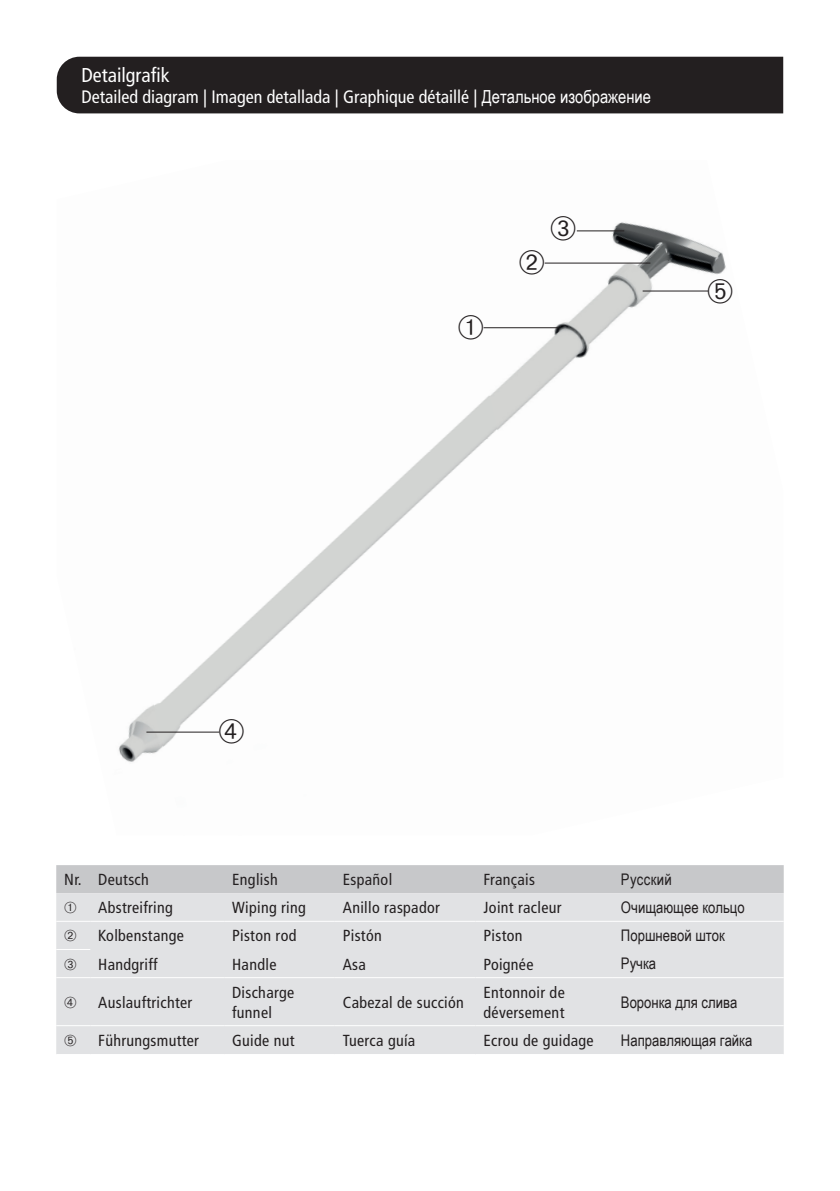
<style>
.page{position:relative;width:840px;height:1191px;background:#fff}
.page>*{position:absolute;margin:0;border:0;box-sizing:border-box;transform-origin:0 0}
.t1{font:condensed 20px "Frutiger LT Pro";color:#fff}
.t2{font:condensed 18px "Frutiger LT Pro";color:#fff}
.t3{font:condensed 16px/20px "Frutiger LT Pro";letter-spacing:.02em;color:#231f20}
.t4{font:16px "Arial Narrow";color:#231f20}
.t5{font:16px "Arial Narrow";letter-spacing:.02em;color:#231f20}
.s1{font-family:"Arial Narrow";font-stretch:normal}
</style>
<div class="page">
<img style="left:447px;top:263px;width:123px;height:172px">
<img style="left:570px;top:222px;width:156px;height:140px">
<img style="left:118px;top:435px;width:373px;height:327px">
<img style="left:238px;top:757px;width:253px;height:5px">
<div style="left:56px;top:865px;width:727px;height:28px;background:#c7c8ca"></div>
<div style="left:56px;top:893px;width:727px;height:161px;background:#e1e2e4"></div>
<hr style="left:56px;top:920px;width:34px;height:1px;background:#fff">
<hr style="left:90px;top:920px;width:134px;height:1px;background:#fff">
<hr style="left:224px;top:920px;width:110px;height:1px;background:#fff">
<hr style="left:334px;top:920px;width:141px;height:1px;background:#fff">
<hr style="left:475px;top:920px;width:137px;height:1px;background:#fff">
<hr style="left:612px;top:920px;width:171px;height:1px;background:#fff">
<hr style="left:56px;top:949px;width:34px;height:1px;background:#fff">
<hr style="left:56px;top:977px;width:34px;height:1px;background:#fff">
<hr style="left:90px;top:977px;width:134px;height:1px;background:#fff">
<hr style="left:224px;top:977px;width:110px;height:1px;background:#fff">
<hr style="left:334px;top:977px;width:141px;height:1px;background:#fff">
<hr style="left:475px;top:977px;width:137px;height:1px;background:#fff">
<hr style="left:612px;top:977px;width:171px;height:1px;background:#fff">
<hr style="left:56px;top:1025px;width:34px;height:1px;background:#fff">
<hr style="left:90px;top:1025px;width:134px;height:1px;background:#fff">
<hr style="left:224px;top:1025px;width:110px;height:1px;background:#fff">
<hr style="left:334px;top:1025px;width:141px;height:1px;background:#fff">
<hr style="left:475px;top:1025px;width:137px;height:1px;background:#fff">
<hr style="left:612px;top:1025px;width:171px;height:1px;background:#fff">
<div style="left:57px;top:57px;width:725px;height:56px;background:#231f20"></div>
<hr style="left:544px;top:262px;width:106px;height:1px;background:#231f20">
<hr style="left:483px;top:327px;width:75px;height:1px;background:#231f20">
<hr style="left:576px;top:230px;width:48px;height:1px;background:#231f20">
<hr style="left:146px;top:731px;width:73px;height:1px;background:#231f20">
<hr style="left:642px;top:290px;width:65px;height:1px;background:#231f20">
<svg style="left:65px;top:902px;width:11px;height:11px"></svg>
<svg style="left:65px;top:930px;width:11px;height:11px"></svg>
<svg style="left:65px;top:958px;width:11px;height:11px"></svg>
<svg style="left:65px;top:996px;width:11px;height:12px"></svg>
<svg style="left:65px;top:1034px;width:11px;height:12px"></svg>
<svg style="left:519px;top:263px;width:25px;height:12px"></svg>
<svg style="left:570px;top:222px;width:5px;height:19px"></svg>
<svg style="left:219px;top:719px;width:24px;height:24px"></svg>
<svg style="left:707px;top:278px;width:19px;height:25px"></svg>
<svg style="left:458px;top:314px;width:25px;height:25px"></svg>
<p class="t1" style="left:81px;top:63px;width:90px">Detailgrafik</p>
<p class="t2" style="left:81px;top:87px;width:570px">Detailed diagram | Imagen detallada | Graphique détaillé | <span class="s1">Детальное изображение</span></p>
<p class="t3" style="left:64px;top:869px;width:86px">Nr. Deutsch</p>
<p class="t3" style="left:232px;top:869px;width:47px">English</p>
<p class="t3" style="left:342px;top:869px;width:51px">Español</p>
<p class="t3" style="left:483px;top:869px;width:53px">Français</p>
<p class="t5" style="left:620px;top:867px;width:52px">Русский</p>
<p class="t3" style="left:98px;top:897px;width:76px">Abstreifring</p>
<p class="t3" style="left:232px;top:897px;width:75px">Wiping ring</p>
<p class="t3" style="left:342px;top:897px;width:98px">Anillo raspador</p>
<p class="t3" style="left:483px;top:897px;width:79px">Joint racleur</p>
<p class="t4" style="left:620px;top:895px;width:125px">Очищающее кольцо</p>
<p class="t3" style="left:98px;top:926px;width:87px">Kolbenstange</p>
<p class="t3" style="left:232px;top:926px;width:66px">Piston rod</p>
<p class="t3" style="left:342px;top:926px;width:40px">Pistón</p>
<p class="t3" style="left:483px;top:926px;width:40px">Piston</p>
<p class="t4" style="left:620px;top:924px;width:105px">Поршневой шток</p>
<p class="t3" style="left:98px;top:954px;width:61px">Handgriff</p>
<p class="t3" style="left:232px;top:954px;width:46px">Handle</p>
<p class="t3" style="left:342px;top:954px;width:25px">Asa</p>
<p class="t3" style="left:483px;top:954px;width:51px">Poignée</p>
<p class="t4" style="left:620px;top:952px;width:37px">Ручка</p>
<p class="t3" style="left:98px;top:992px;width:95px">Auslauftrichter</p>
<p class="t3" style="left:232px;top:982px;width:64px">Discharge funnel</p>
<p class="t3" style="left:342px;top:992px;width:122px">Cabezal de succión</p>
<p class="t3" style="left:483px;top:982px;width:83px">Entonnoir de déversement</p>
<p class="t4" style="left:620px;top:990px;width:118px">Воронка для слива</p>
<p class="t3" style="left:98px;top:1030px;width:102px">Führungsmutter</p>
<p class="t3" style="left:232px;top:1030px;width:64px">Guide nut</p>
<p class="t3" style="left:342px;top:1030px;width:74px">Tuerca guía</p>
<p class="t3" style="left:483px;top:1030px;width:111px">Ecrou de guidage</p>
<p class="t4" style="left:620px;top:1028px;width:133px">Направляющая гайка</p>
</div>
